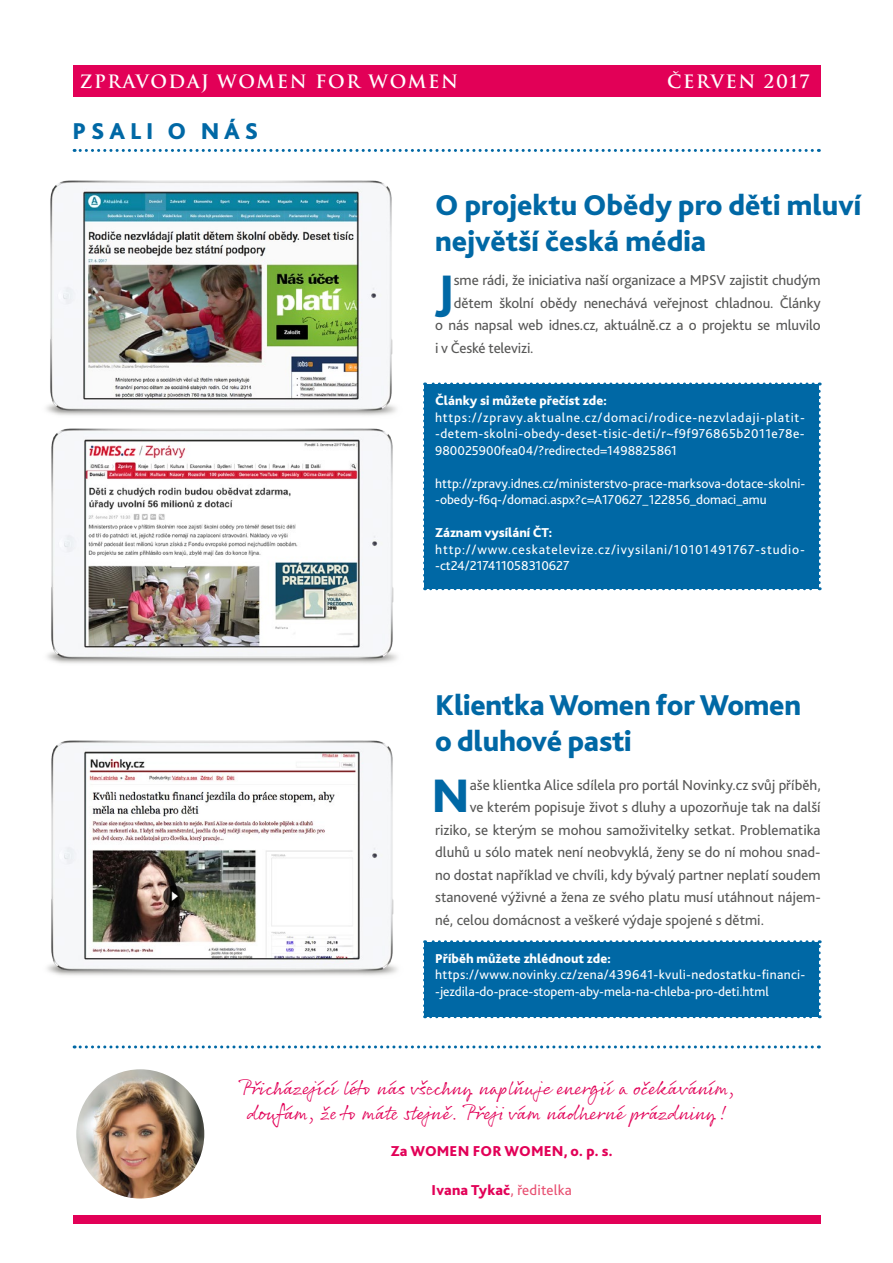
<style>
.page{position:relative;width:893px;height:1263px;background:#fff}
.page>*{position:absolute;margin:0;border:0;box-sizing:border-box;transform-origin:0 0}
.t1{font:800 49.2px "Bliss 2";color:#0068a5}
.t2{font:800 30px/36px "Bliss 2";color:#0068a5}
.t3{font:800 24px "Bliss 2";letter-spacing:.2em;color:#0068a5}
.t4{font:19.65px/24.5px "Rollerscript Smooth";color:#e20057;text-align:center}
.t5{font:700 18px "Trajan CE";letter-spacing:.09em;color:#fff}
.t6{font:15px "Bliss 2";color:#575756}
.t7{font:800 15px "Bliss 2";letter-spacing:.01em;color:#e20057}
.t8{font:13.5px/16.5px "Bliss 2";letter-spacing:.005em;color:#fff;text-align:justify}
.t9{font:13.5px/16.5px "Bliss 2";letter-spacing:.025em;color:#fff}
.t10{font:13.5px/16.5px "Bliss 2";letter-spacing:.06em;color:#fff}
.t11{font:800 13.5px "Bliss 2";color:#fff}
.s1{font-weight:400;color:#e85172}
</style>
<div class="page">
<div style="left:73px;top:1215px;width:748px;height:9px;background:#e20057"></div>
<div style="left:73px;top:65px;width:748px;height:32px;background:#e20057"></div>
<svg style="left:74px;top:149px;width:745px;height:3px"></svg>
<svg style="left:74px;top:1045px;width:745px;height:3px"></svg>
<div style="left:423px;top:382px;width:398px;height:208px;background:#0068a5"></div>
<div style="left:423px;top:940px;width:398px;height:78px;background:#0068a5"></div>
<img style="left:46px;top:180px;width:351px;height:234px">
<img style="left:47px;top:414px;width:351px;height:250px">
<img style="left:47px;top:740px;width:351px;height:236px">
<img style="left:76px;top:1069px;width:128px;height:129px">
<p class="t5" style="left:80px;top:70px;width:380px">ZPRAVODAJ WOMEN FOR WOMEN</p>
<p class="t5" style="left:667px;top:70px;width:144px">ČERVEN 2017</p>
<h3 class="t3" style="left:73px;top:116px;width:187px">PSALI O NÁS</h3>
<h2 class="t2" style="left:435px;top:186px;width:428px">O projektu Obědy pro děti mluví největší česká média</h2>
<h1 class="t1" style="left:437px;top:261px;width:19px">J</h1>
<p class="t6" style="left:454px;top:271px;width:368px">sme rádi, že iniciativa naší organizace a MPSV zajistit chudým</p>
<p class="t6" style="left:454px;top:294px;width:368px">dětem školní obědy nenechává veřejnost chladnou. Články</p>
<p class="t6" style="left:435px;top:316px;width:387px">o nás napsal web idnes.cz, aktuálně.cz a o projektu se mluvilo</p>
<p class="t6" style="left:435px;top:339px;width:100px">i v České televizi.</p>
<p class="t11" style="left:435px;top:392px;width:173px">Články si můžete přečíst zde:</p>
<p class="t8" style="left:435px;top:408px;width:371px">https://zpravy.aktualne.cz/domaci/rodice-nezvladaji-platit--detem-skolni-obedy-deset-tisic-deti/r~f9f976865b2011e78e-980025900fea04/?redirected=1498825861</p>
<p class="t8" style="left:435px;top:474px;width:372px">http://zpravy.idnes.cz/ministerstvo-prace-marksova-dotace-skolni--obedy-f6q-/domaci.aspx?c=A170627_122856_domaci_amu</p>
<p class="t11" style="left:435px;top:524px;width:118px">Záznam vysílání ČT:</p>
<p class="t10" style="left:435px;top:540px;width:371px">http://www.ceskatelevize.cz/ivysilani/10101491767-studio--ct24/217411058310627</p>
<h2 class="t2" style="left:435px;top:686px;width:367px">Klientka Women for Women o dluhové pasti</h2>
<h1 class="t1" style="left:431px;top:765px;width:40px">N</h1>
<p class="t6" style="left:470px;top:775px;width:352px">aše klientka Alice sdílela pro portál Novinky.cz svůj příběh,</p>
<p class="t6" style="left:470px;top:798px;width:352px">ve kterém popisuje život s dluhy a upozorňuje tak na další</p>
<p class="t6" style="left:435px;top:820px;width:387px">riziko, se kterým se mohou samoživitelky setkat. Problematika</p>
<p class="t6" style="left:435px;top:843px;width:387px">dluhů u sólo matek není neobvyklá, ženy se do ní mohou snad-</p>
<p class="t6" style="left:435px;top:865px;width:387px">no dostat například ve chvíli, kdy bývalý partner neplatí soudem</p>
<p class="t6" style="left:435px;top:888px;width:387px">stanovené výživné a žena ze svého platu musí utáhnout nájem-</p>
<p class="t6" style="left:435px;top:910px;width:330px">né, celou domácnost a veškeré výdaje spojené s dětmi.</p>
<p class="t11" style="left:435px;top:950px;width:177px">Příběh můžete zhlédnout zde:</p>
<p class="t9" style="left:435px;top:966px;width:372px">https://www.novinky.cz/zena/439641-kvuli-nedostatku-financi--jezdila-do-prace-stopem-aby-mela-na-chleba-pro-deti.html</p>
<h3 class="t4" style="left:240px;top:1075px;width:497px">Přicházející léto nás všechny naplňuje energií a očekáváním, doufám, že to máte stejně. Přeji vám nádherné prázdniny!</h3>
<p class="t7" style="left:391px;top:1142px;width:223px">Za WOMEN FOR WOMEN, o. p. s.</p>
<p class="t7" style="left:432px;top:1181px;width:142px">Ivana Tykač<span class="s1">, ředitelka</span></p>
</div>
